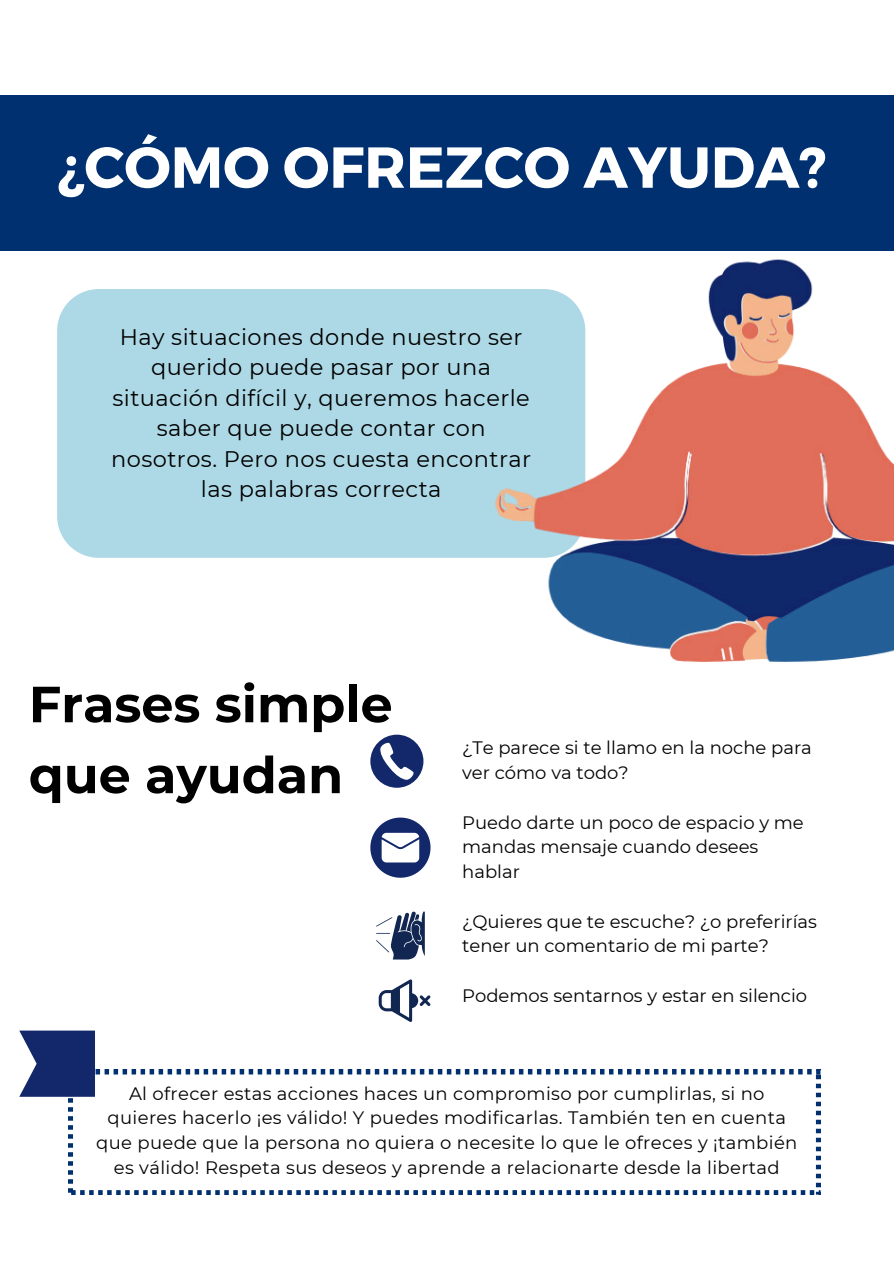
<style>
.page{position:relative;width:894px;height:1264px;background:#fff}
.page>*{position:absolute;margin:0;border:0;box-sizing:border-box;transform-origin:0 0}
.t1{font:700 57.6px "Montserrat";color:#fff}
.t2{font:700 50.7px/70.8px "Montserrat";color:#000}
.t3{font:22.5px/30.3px "Montserrat";letter-spacing:.02em;color:#000;text-align:center}
.t4{font:18px/24.8px "Montserrat";letter-spacing:.02em;color:#000;text-align:center}
.t5{font:18px/24.8px "Montserrat";color:#000}
</style>
<div class="page">
<div style="left:0;top:95px;width:893px;height:156px;background:#003070"></div>
<div style="left:57px;top:289px;width:392px;height:269px;background:#add8e6"></div>
<svg style="left:68px;top:1069px;width:752px;height:125px"></svg>
<svg style="left:20px;top:1030px;width:75px;height:66px;background:#2d407b"></svg>
<svg style="left:370px;top:734px;width:53px;height:53px"></svg>
<svg style="left:370px;top:817px;width:60px;height:60px"></svg>
<svg style="left:376px;top:911px;width:48px;height:48px"></svg>
<svg style="left:378px;top:979px;width:52px;height:43px"></svg>
<img style="left:449px;top:259px;width:444px;height:403px">
<p class="t1" style="left:57px;top:130px;width:770px">¿CÓMO OFREZCO AYUDA?</p>
<p class="t3" style="left:111px;top:322px;width:421px">Hay situaciones donde nuestro ser querido puede pasar por una situación difícil y, queremos hacerle saber que puede contar con nosotros. Pero nos cuesta encontrar las palabras correcta</p>
<p class="t2" style="left:29px;top:668px;width:365px">Frases simple que ayudan</p>
<h3 class="t5" style="left:462px;top:735px;width:351px">¿Te parece si te llamo en la noche para ver cómo va todo?</h3>
<h2 class="t5" style="left:462px;top:809px;width:343px">Puedo darte un poco de espacio y me mandas mensaje cuando desees hablar</h2>
<p class="t5" style="left:462px;top:908px;width:356px">¿Quieres que te escuche? ¿o preferirías tener un comentario de mi parte?</p>
<p class="t5" style="left:462px;top:983px;width:346px">Podemos sentarnos y estar en silencio</p>
<p class="t4" style="left:96px;top:1080px;width:702px">Al ofrecer estas acciones haces un compromiso por cumplirlas, si no quieres hacerlo ¡es válido! Y puedes modificarlas. También ten en cuenta que puede que la persona no quiera o necesite lo que le ofreces y ¡también es válido! Respeta sus deseos y aprende a relacionarte desde la libertad</p>
</div>
